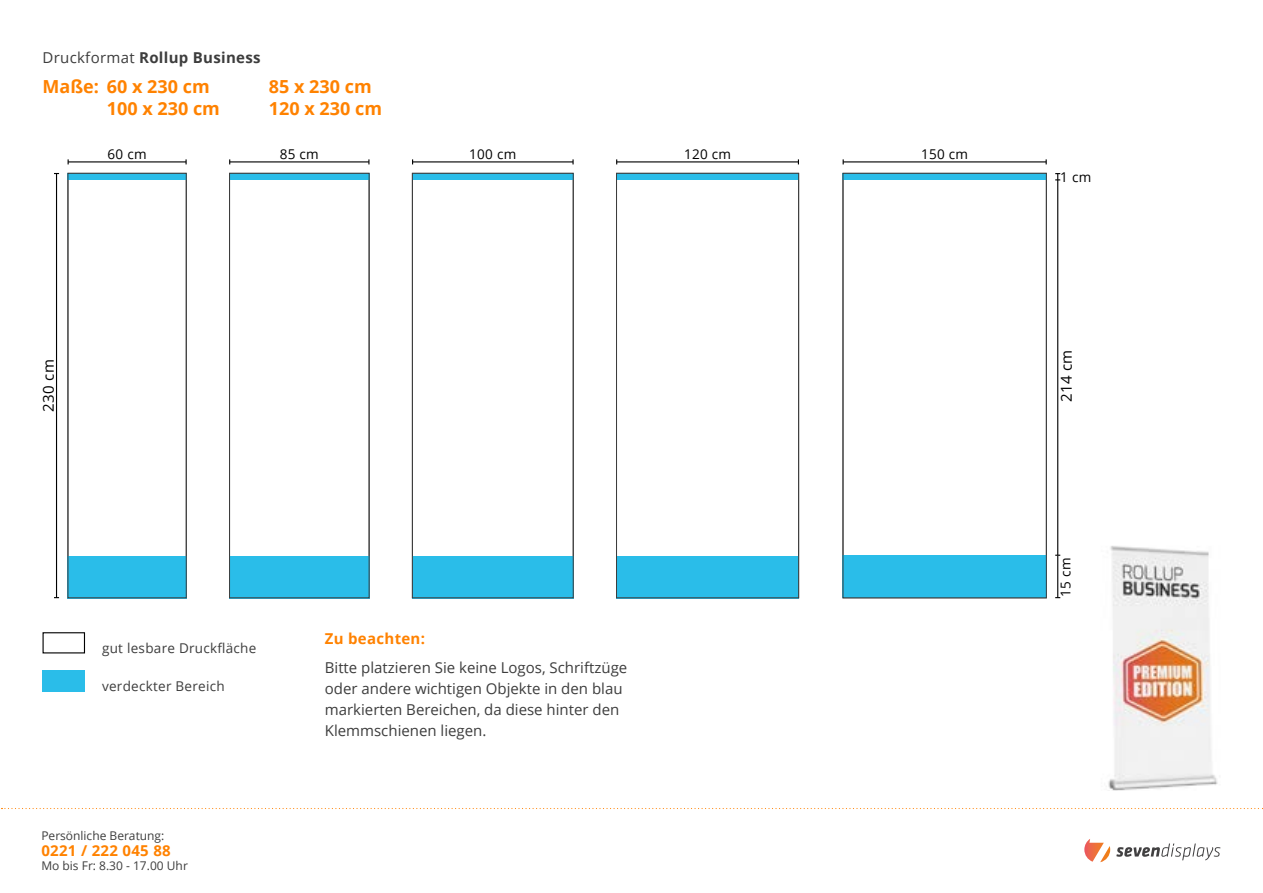
<style>
.page{position:relative;width:1263px;height:893px;background:#fff}
.page>*{position:absolute;margin:0;border:0;box-sizing:border-box;transform-origin:0 0}
.t1{font:700 18px "Open Sans";color:#ff8200}
.t2{font:15px/21px "Open Sans";color:#3d3d3d}
.t3{font:700 15px "Open Sans";letter-spacing:.02em;color:#3d3d3d}
.t4{font:700 15px "Open Sans";letter-spacing:.02em;color:#ff8200}
.t5{font:15px "Open Sans";letter-spacing:.02em;color:#000}
.t6{font:13.5px "Open Sans";letter-spacing:.02em;color:#3d3d3d}
.t7{font:13.5px "Open Sans";letter-spacing:.02em;color:#000}
.t8{font:12px "Open Sans";color:#3d3d3d}
.s1{font-weight:400}
</style>
<div class="page">
<svg style="left:2px;top:808px;width:1261px;height:1px"></svg>
<svg style="left:1084px;top:839px;width:26px;height:23px"></svg>
<svg style="left:1116px;top:843px;width:104px;height:17px"></svg>
<div style="left:43px;top:670px;width:42px;height:22px;background:#2abde9"></div>
<div style="left:43px;top:632px;width:42px;height:21px;border:1px solid #000"></div>
<hr style="left:1057px;top:180px;width:1px;height:375px;background:#000">
<svg style="left:1055px;top:173px;width:5px;height:7px"></svg>
<hr style="left:1057px;top:556px;width:1px;height:42px;background:#000">
<hr style="left:56px;top:174px;width:1px;height:424px;background:#000">
<hr style="left:68px;top:161px;width:118px;height:1px;background:#000">
<hr style="left:230px;top:161px;width:139px;height:1px;background:#000">
<hr style="left:413px;top:161px;width:160px;height:1px;background:#000">
<hr style="left:617px;top:161px;width:181px;height:1px;background:#000">
<hr style="left:843px;top:161px;width:203px;height:1px;background:#000">
<img style="left:1108px;top:546px;width:110px;height:245px">
<div style="left:68px;top:173px;width:119px;height:6px;background:#2abde9"></div>
<div style="left:68px;top:556px;width:119px;height:42px;background:#2abde9"></div>
<div style="left:68px;top:173px;width:119px;height:425px;border:1px solid #3d3d3d"></div>
<div style="left:412px;top:173px;width:162px;height:6px;background:#2abde9"></div>
<div style="left:412px;top:556px;width:162px;height:42px;background:#2abde9"></div>
<div style="left:412px;top:173px;width:162px;height:425px;border:1px solid #3d3d3d"></div>
<div style="left:229px;top:173px;width:140px;height:6px;background:#2abde9"></div>
<div style="left:229px;top:556px;width:140px;height:42px;background:#2abde9"></div>
<div style="left:229px;top:173px;width:140px;height:425px;border:1px solid #3d3d3d"></div>
<div style="left:616px;top:173px;width:183px;height:6px;background:#2abde9"></div>
<div style="left:843px;top:173px;width:204px;height:6px;background:#2abde9"></div>
<div style="left:616px;top:556px;width:183px;height:42px;background:#2abde9"></div>
<div style="left:843px;top:556px;width:204px;height:42px;background:#2abde9"></div>
<div style="left:616px;top:173px;width:183px;height:425px;border:1px solid #3d3d3d"></div>
<div style="left:843px;top:173px;width:204px;height:425px;border:1px solid #3d3d3d"></div>
<p class="t3" style="left:43px;top:46px;width:220px"><span class="s1">Druckformat</span> Rollup Business</p>
<p class="t1" style="left:43px;top:74px;width:169px">Maße: 60 x 230 cm</p>
<p class="t1" style="left:269px;top:74px;width:104px">85 x 230 cm</p>
<p class="t1" style="left:107px;top:96px;width:115px">100 x 230 cm</p>
<p class="t1" style="left:269px;top:96px;width:115px">120 x 230 cm</p>
<p class="t7" style="left:108px;top:145px;width:41px">60 cm</p>
<p class="t7" style="left:280px;top:145px;width:41px">85 cm</p>
<p class="t7" style="left:469px;top:145px;width:49px">100 cm</p>
<p class="t7" style="left:684px;top:145px;width:49px">120 cm</p>
<p class="t7" style="left:921px;top:145px;width:49px">150 cm</p>
<p class="t5" style="left:38px;top:412px;width:54px;rotate:-90deg">230 cm</p>
<p class="t6" style="left:102px;top:639px;width:156px">gut lesbare Druckfläche</p>
<p class="t6" style="left:102px;top:677px;width:124px">verdeckter Bereich</p>
<p class="t4" style="left:325px;top:628px;width:102px">Zu beachten:</p>
<p class="t2" style="left:325px;top:657px;width:304px">Bitte platzieren Sie keine Logos, Schriftzüge oder andere wichtigen Objekte in den blau markierten Bereichen, da diese hinter den Klemmschienen liegen.</p>
<p class="t8" style="left:41px;top:828px;width:125px">Persönliche Beratung:</p>
<p class="t8" style="left:41px;top:857px;width:148px">Mo bis Fr: 8.30 - 17.00 Uhr</p>
<p class="t4" style="left:41px;top:840px;width:131px">0221 / 222 045 88</p>
<p class="t7" style="left:1060px;top:167px;width:33px">1 cm</p>
<p class="t5" style="left:1056px;top:402px;width:54px;rotate:-90deg">214 cm</p>
<p class="t7" style="left:1056px;top:596px;width:41px;rotate:-90deg">15 cm</p>
</div>
